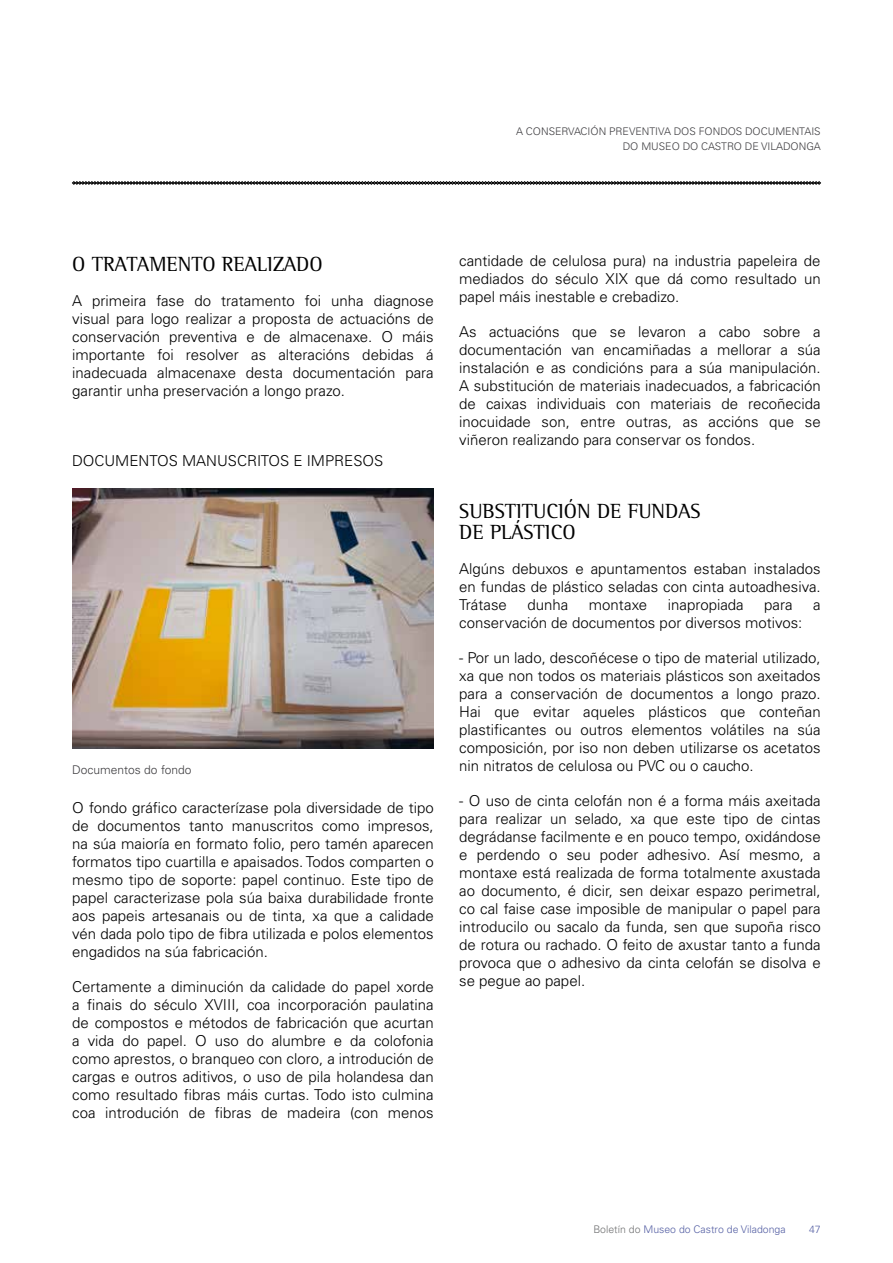
<style>
.page{position:relative;width:893px;height:1263px;background:#fff}
.page>*{position:absolute;margin:0;border:0;box-sizing:border-box;transform-origin:0 0}
.t1{font:21px/21px "Rotis Semi Serif";color:#000}
.t2{font:300 15px/18px "Univers LT Std";color:#000;text-align:justify}
.t3{font:300 12px "Univers LT Std";color:#3e3d40}
.t4{font:300 10.5px/15px "Univers LT Std";color:#3e3d40;text-align:right}
.t5{font:300 10.5px "Univers LT Std";color:#5560a4}
.s1{color:#707172}
</style>
<div class="page">
<svg style="left:72px;top:181px;width:749px;height:4px;background:#616161"></svg>
<img style="left:72px;top:489px;width:362px;height:259px">
<p class="t4" style="left:516px;top:124px;width:306px">A CONSERVACIÓN PREVENTIVA DOS FONDOS DOCUMENTAIS<br>DO MUSEO DO CASTRO DE VILADONGA</p>
<h1 class="t1" style="left:72px;top:253px;width:252px">O TRATAMENTO REALIZADO</h1>
<p class="t2" style="left:72px;top:292px;width:363px">A primeira fase do tratamento foi unha diagnose visual para logo realizar a proposta de actuacións de conservación preventiva e de almacenaxe. O máis importante foi resolver as alteracións debidas á inadecuada almacenaxe desta documentación para garantir unha preservación a longo prazo.</p>
<p class="t2" style="left:72px;top:452px;width:313px">DOCUMENTOS MANUSCRITOS E IMPRESOS</p>
<p class="t3" style="left:72px;top:762px;width:121px">Documentos do fondo</p>
<p class="t2" style="left:72px;top:799px;width:363px">O fondo gráfico caracterízase pola diversidade de tipo de documentos tanto manuscritos como impresos, na súa maioría en formato folio, pero tamén aparecen formatos tipo cuartilla e apaisados. Todos comparten o mesmo tipo de soporte: papel continuo. Este tipo de papel caracterizase pola súa baixa durabilidade fronte aos papeis artesanais ou de tinta, xa que a calidade vén dada polo tipo de fibra utilizada e polos elementos engadidos na súa fabricación.</p>
<p class="t2" style="left:72px;top:978px;width:363px">Certamente a diminución da calidade do papel xorde a finais do século XVIII, coa incorporación paulatina de compostos e métodos de fabricación que acurtan a vida do papel. O uso do alumbre e da colofonia como aprestos, o branqueo con cloro, a introdución de cargas e outros aditivos, o uso de pila holandesa dan como resultado fibras máis curtas. Todo isto culmina coa introdución de fibras de madeira (con menos</p>
<p class="t2" style="left:459px;top:252px;width:363px">cantidade de celulosa pura) na industria papeleira de mediados do século XIX que dá como resultado un papel máis inestable e crebadizo.</p>
<p class="t2" style="left:459px;top:323px;width:363px">As actuacións que se levaron a cabo sobre a documentación van encamiñadas a mellorar a súa instalación e as condicións para a súa manipulación.<br>A substitución de materiais inadecuados, a fabricación de caixas individuais con materiais de recoñecida inocuidade son, entre outras, as accións que se viñeron realizando para conservar os fondos.</p>
<h1 class="t1" style="left:459px;top:500px;width:243px">SUBSTITUCIÓN DE FUNDAS<br>DE PLÁSTICO</h1>
<p class="t2" style="left:459px;top:560px;width:363px">Algúns debuxos e apuntamentos estaban instalados en fundas de plástico seladas con cinta autoadhesiva.<br>Trátase</p>
<p class="t2" style="left:528px;top:596px;width:42px">dunha</p>
<p class="t2" style="left:589px;top:596px;width:60px">montaxe</p>
<p class="t2" style="left:668px;top:596px;width:77px">inapropiada</p>
<p class="t2" style="left:764px;top:596px;width:30px">para</p>
<p class="t2" style="left:813px;top:596px;width:9px">a</p>
<p class="t2" style="left:459px;top:614px;width:345px">conservación de documentos por diversos motivos:</p>
<p class="t2" style="left:459px;top:649px;width:363px">- Por un lado, descoñécese o tipo de material utilizado, xa que non todos os materiais plásticos son axeitados para a conservación de documentos a longo prazo.<br>Hai que evitar aqueles plásticos que conteñan plastificantes ou outros elementos volátiles na súa composición, por iso non deben utilizarse os acetatos nin nitratos de celulosa ou PVC ou o caucho.</p>
<p class="t2" style="left:459px;top:792px;width:363px">- O uso de cinta celofán non é a forma máis axeitada para realizar un selado, xa que este tipo de cintas degrádanse facilmente e en pouco tempo, oxidándose e perdendo o seu poder adhesivo. Así mesmo, a montaxe está realizada de forma totalmente axustada ao documento, é dicir, sen deixar espazo perimetral, co cal faise case imposible de manipular o papel para introducilo ou sacalo da funda, sen que supoña risco de rotura ou rachado. O feito de axustar tanto a funda provoca que o adhesivo da cinta celofán se disolva e se pegue ao papel.</p>
<p class="t5" style="left:593px;top:1223px;width:194px"><span class="s1">Boletín do</span> Museo do Castro de Viladonga</p>
<p class="t5" style="left:809px;top:1223px;width:13px">47</p>
</div>
